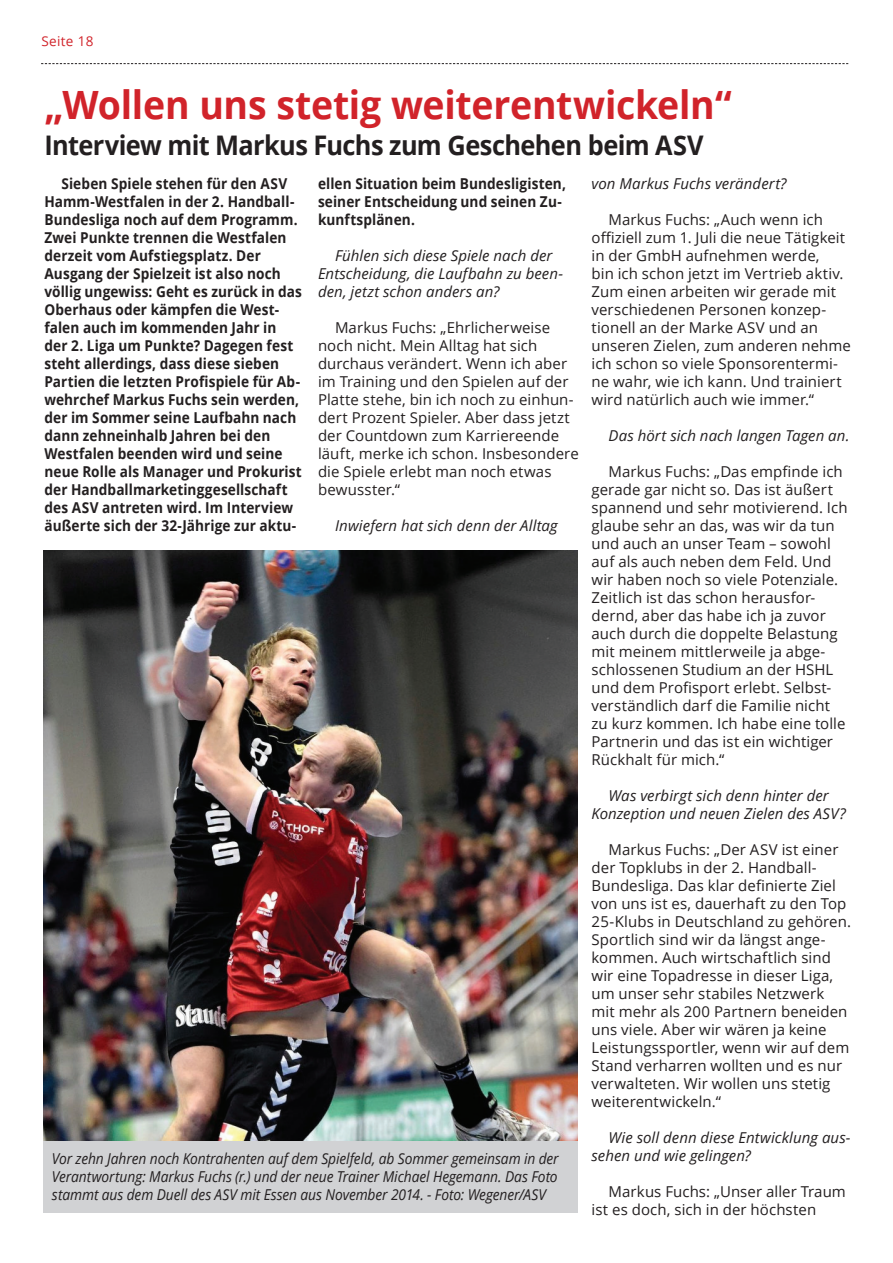
<style>
.page{position:relative;width:893px;height:1263px;background:#fff}
.page>*{position:absolute;margin:0;border:0;box-sizing:border-box;transform-origin:0 0}
.t1{font:700 39px "Open Sans";letter-spacing:-.01em;color:#d1232a;scale:.96 1}
.t2{font:700 27px "Open Sans";letter-spacing:-.025em;color:#231f20;scale:.94 1}
.t3{font:15px/18px "Open Sans";letter-spacing:.005em;color:#231f20}
.t4{font:700 15px/18px "Open Sans";letter-spacing:.005em;color:#231f20;scale:.91 1}
.t5{font:italic 15px/18px "Open Sans";letter-spacing:.005em;color:#231f20}
.t6{font:italic 15px/18px "Open Sans";letter-spacing:.005em;color:#231f20;text-align:justify;scale:.92 1}
.t7{font:13.5px "Open Sans";letter-spacing:.025em;color:#d1232a}
</style>
<div class="page">
<svg style="left:41px;top:63px;width:807px;height:1px"></svg>
<img style="left:44px;top:550px;width:533px;height:592px">
<div style="left:43px;top:1142px;width:535px;height:71px;background:#d1d2d4"></div>
<p class="t7" style="left:41px;top:32px;width:54px">Seite 18</p>
<h1 class="t1" style="left:44px;top:77px;width:717px">„Wollen uns stetig weiterentwickeln“</h1>
<h2 class="t2" style="left:44px;top:126px;width:703px">Interview mit Markus Fuchs zum Geschehen beim ASV</h2>
<p class="t4" style="left:44px;top:174px;width:285px;text-indent:17px">Sieben Spiele stehen für den ASV Hamm-Westfalen in der 2. Handball-Bundesliga noch auf dem Programm.<br>Zwei Punkte trennen die Westfalen derzeit vom Aufstiegsplatz. Der Ausgang der Spielzeit ist also noch völlig ungewiss: Geht es zurück in das Oberhaus oder kämpfen die West&shy;falen auch im kommenden Jahr in der 2. Liga um Punkte? Dagegen fest steht allerdings, dass diese sieben Partien die letzten Profispiele für Ab&shy;wehrchef Markus Fuchs sein werden, der im Sommer seine Laufbahn nach dann zehneinhalb Jahren bei den Westfalen beenden wird und seine neue Rolle als Manager und Prokurist der Handballmarketinggesellschaft des ASV antreten wird. Im Interview äußerte sich der 32-Jährige zur aktu-</p>
<p class="t4" style="left:318px;top:174px;width:274px">ellen Situation beim Bundesligisten, seiner Entscheidung und seinen Zu&shy;kunftsplänen.</p>
<p class="t5" style="left:318px;top:246px;width:246px;text-indent:17px">Fühlen sich diese Spiele nach der<br>Entscheidung, die Laufbahn zu been&shy;den, jetzt schon anders an?</p>
<p class="t3" style="left:318px;top:318px;width:262px;text-indent:17px">Markus Fuchs: „Ehrlicherweise noch nicht. Mein Alltag hat sich durchaus verändert. Wenn ich aber im Training und den Spielen auf der<br>Platte stehe, bin ich noch zu einhun&shy;dert Prozent Spieler. Aber dass jetzt der Countdown zum Karriereende läuft, merke ich schon. Insbesondere die Spiele erlebt man noch etwas bewusster.“</p>
<p class="t5" style="left:335px;top:516px;width:224px">Inwiefern hat sich denn der Alltag</p>
<p class="t6" style="left:52px;top:1149px;width:552px">Vor zehn Jahren noch Kontrahenten auf dem Spielfeld, ab Sommer gemeinsam in der Verantwortung: Markus Fuchs (r.) und der neue Trainer Michael Hegemann. Das Foto stammt aus dem Duell des ASV mit Essen aus November 2014. - Foto: Wegener/ASV</p>
<p class="t5" style="left:592px;top:174px;width:196px">von Markus Fuchs verändert?</p>
<p class="t3" style="left:592px;top:210px;width:261px;text-indent:17px">Markus Fuchs: „Auch wenn ich offiziell zum 1. Juli die neue Tätigkeit in der GmbH aufnehmen werde,<br>bin ich schon jetzt im Vertrieb aktiv.<br>Zum einen arbeiten wir gerade mit verschiedenen Personen konzep&shy;tionell an der Marke ASV und an unseren Zielen, zum anderen nehme ich schon so viele Sponsorentermi&shy;ne wahr, wie ich kann. Und trainiert wird natürlich auch wie immer.“</p>
<p class="t5" style="left:609px;top:426px;width:242px">Das hört sich nach langen Tagen an.</p>
<p class="t3" style="left:592px;top:462px;width:258px;text-indent:17px">Markus Fuchs: „Das empfinde ich gerade gar nicht so. Das ist äußert spannend und sehr motivierend. Ich glaube sehr an das, was wir da tun und auch an unser Team – sowohl auf als auch neben dem Feld. Und wir haben noch so viele Potenziale.<br>Zeitlich ist das schon herausfor&shy;dernd, aber das habe ich ja zuvor auch durch die doppelte Belastung mit meinem mittlerweile ja abge&shy;schlossenen Studium an der HSHL und dem Profisport erlebt. Selbst&shy;verständlich darf die Familie nicht zu kurz kommen. Ich habe eine tolle<br>Partnerin und das ist ein wichtiger<br>Rückhalt für mich.“</p>
<p class="t5" style="left:592px;top:786px;width:256px;text-align:center">Was verbirgt sich denn hinter der<br>Konzeption und neuen Zielen des ASV?</p>
<p class="t3" style="left:592px;top:840px;width:261px;text-indent:17px">Markus Fuchs: „Der ASV ist einer der Topklubs in der 2. Handball-Bundesliga. Das klar definierte Ziel von uns ist es, dauerhaft zu den Top 25-Klubs in Deutschland zu gehören.<br>Sportlich sind wir da längst ange&shy;kommen. Auch wirtschaftlich sind wir eine Topadresse in dieser Liga, um unser sehr stabiles Netzwerk mit mehr als 200 Partnern beneiden uns viele. Aber wir wären ja keine Leistungssportler, wenn wir auf dem Stand verharren wollten und es nur verwalteten. Wir wollen uns stetig weiterentwickeln.“</p>
<p class="t5" style="left:592px;top:1128px;width:260px;text-indent:17px">Wie soll denn diese Entwicklung aus&shy;sehen und wie gelingen?</p>
<p class="t3" style="left:592px;top:1182px;width:256px;text-indent:17px">Markus Fuchs: „Unser aller Traum ist es doch, sich in der höchsten</p>
</div>
